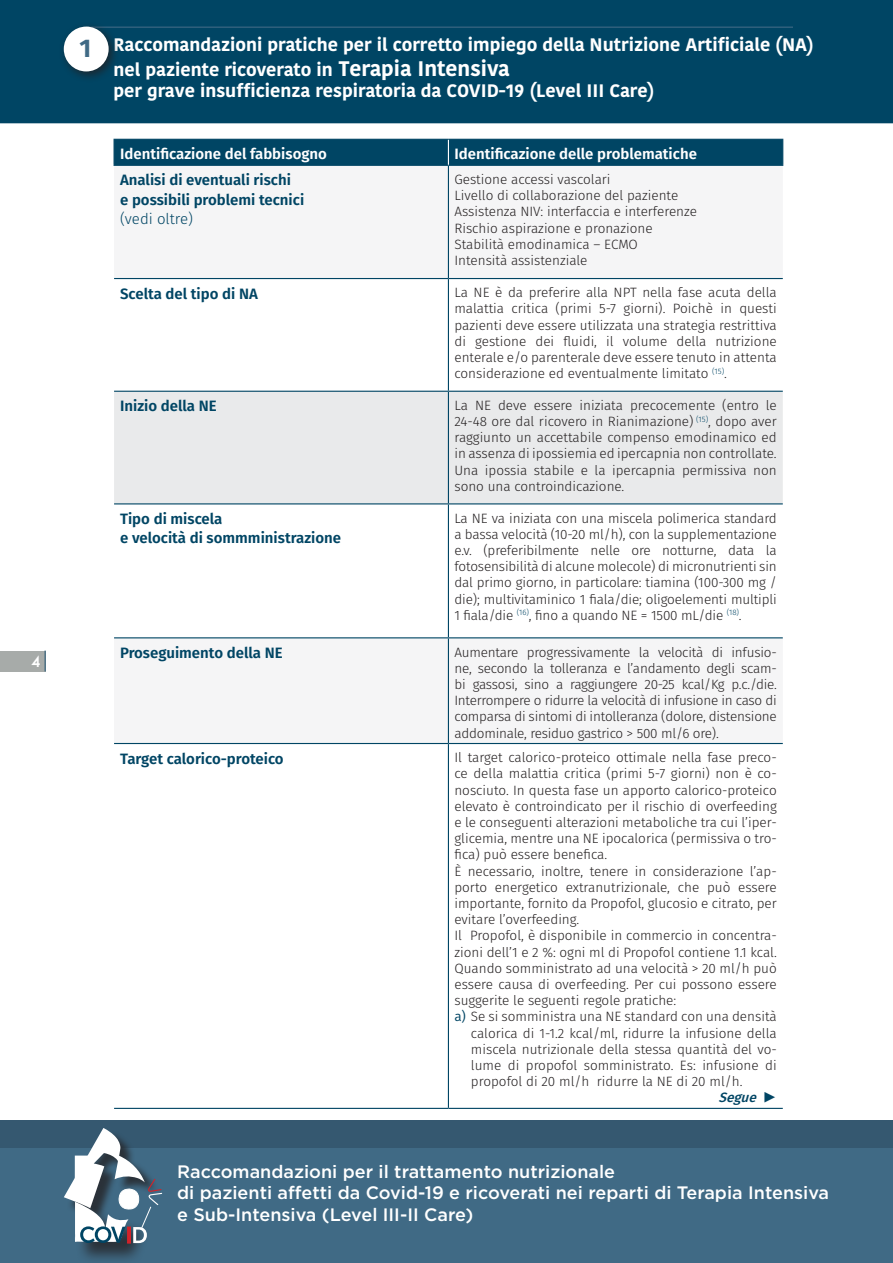
<style>
.page{position:relative;width:893px;height:1263px;background:#fff}
.page>*{position:absolute;margin:0;border:0;box-sizing:border-box;transform-origin:0 0}
.t1{font:700 25.5px "Fira Sans";color:#406a85}
.t2{font:700 18px/25.2px "Kohinoor Devanagari";color:#fff}
.t3{font:500 18px/21.6px "Gotham";color:#fff}
.t4{font:600 15px/19.5px "Fira Sans";color:#004564}
.t5{font:600 15px "Fira Sans";color:#fff}
.t6{font:300 15px "Fira Sans";color:#004564}
.t7{font:15px "ADAM.CGPRO";color:#fff}
.t8{font:300 13.5px/16.2px "Fira Sans";color:#231f20;text-align:justify}
.t9{font:italic 500 13.5px "Fira Sans";color:#004564}
.s1{font-size:21px}
.s2{font-weight:400;color:#004564}
</style>
<div class="page">
<div style="left:0;top:1121px;width:893px;height:142px;background:linear-gradient(to bottom,#395e77,#436f8a)"></div>
<div style="left:0;top:651px;width:45px;height:20px;background:#a7aba9"></div>
<hr style="left:44px;top:651px;width:2px;height:20px;background:#4e7286">
<div style="left:76px;top:1204px;width:74px;height:59px;background:#231f20;opacity:.75"></div>
<svg style="left:64px;top:1128px;width:99px;height:115px"></svg>
<div style="left:0;top:0;width:893px;height:123px;background:#004564"></div>
<svg style="left:114px;top:166px;width:669px;height:577px"></svg>
<div style="left:114px;top:392px;width:669px;height:111px;background:#e9eaeb"></div>
<hr style="left:114px;top:165px;width:334px;height:1px;background:#004564">
<hr style="left:448px;top:165px;width:335px;height:1px;background:#004564">
<hr style="left:448px;top:166px;width:1px;height:112px;background:#004564">
<hr style="left:114px;top:278px;width:334px;height:1px;background:#004564">
<hr style="left:448px;top:278px;width:335px;height:1px;background:#004564">
<hr style="left:448px;top:279px;width:1px;height:112px;background:#004564">
<hr style="left:114px;top:391px;width:334px;height:1px;background:#004564">
<hr style="left:448px;top:391px;width:335px;height:1px;background:#004564">
<hr style="left:448px;top:392px;width:1px;height:111px;background:#004564">
<hr style="left:114px;top:503px;width:334px;height:1px;background:#004564">
<hr style="left:448px;top:503px;width:335px;height:1px;background:#004564">
<hr style="left:448px;top:504px;width:1px;height:133px;background:#004564">
<hr style="left:114px;top:637px;width:334px;height:1px;background:#004564">
<hr style="left:448px;top:637px;width:335px;height:1px;background:#004564">
<hr style="left:448px;top:638px;width:1px;height:105px;background:#004564">
<hr style="left:114px;top:743px;width:334px;height:1px;background:#004564">
<hr style="left:448px;top:743px;width:335px;height:1px;background:#004564">
<hr style="left:448px;top:744px;width:1px;height:364px;background:#004564">
<hr style="left:114px;top:1108px;width:334px;height:1px;background:#004564">
<hr style="left:448px;top:1108px;width:335px;height:1px;background:#004564">
<div style="left:114px;top:139px;width:669px;height:26px;background:#004564"></div>
<hr style="left:86px;top:27px;width:707px;height:1px;background:#406a85">
<div style="left:59px;top:22px;width:61px;height:60px;background:#231f20;opacity:.75"></div>
<div style="left:64px;top:27px;width:45px;height:44px;background:#fff;border-radius:50%"></div>
<p class="t7" style="left:31px;top:652px;width:11px">4</p>
<h1 class="t1" style="left:79px;top:27px;width:13px">1</h1>
<h2 class="t2" style="left:114px;top:31px;width:702px">Raccomandazioni pratiche per il corretto impiego della Nutrizione Artificiale (NA) nel paziente ricoverato in <span class="s1">Terapia Intensiva</span></h2>
<h2 class="t2" style="left:114px;top:78px;width:542px">per grave insufficienza respiratoria da COVID-19 (Level III Care)</h2>
<p class="t5" style="left:120px;top:142px;width:208px">Identificazione del fabbisogno</p>
<p class="t5" style="left:454px;top:142px;width:244px">Identificazione delle problematiche</p>
<p class="t4" style="left:120px;top:169px;width:186px">Analisi di eventuali rischi<br>e possibili problemi tecnici</p>
<p class="t6" style="left:120px;top:208px;width:74px">(vedi oltre)</p>
<p class="t8" style="left:454px;top:171px;width:244px;text-align:left">Gestione accessi vascolari<br>Livello di collaborazione del paziente Assistenza NIV: interfaccia e interferenze Rischio aspirazione e pronazione Stabilità emodinamica – ECMO<br>Intensità assistenziale</p>
<p class="t4" style="left:120px;top:283px;width:139px">Scelta del tipo di NA</p>
<p class="t8" style="left:454px;top:284px;width:324px">La NE è da preferire alla NPT nella fase acuta della malattia critica (primi 5-7 giorni). Poichè in questi pazienti deve essere utilizzata una strategia restrittiva di gestione dei fluidi, il volume della nutrizione enterale e/o parenterale deve essere tenuto in attenta considerazione ed eventualmente limitato <sup>(15)</sup>.</p>
<p class="t4" style="left:120px;top:395px;width:98px">Inizio della NE</p>
<p class="t8" style="left:454px;top:397px;width:324px">La NE deve essere iniziata precocemente (entro le 24-48 ore dal ricovero in Rianimazione) <sup>(15)</sup>, dopo aver raggiunto un accettabile compenso emodinamico ed in assenza di ipossiemia ed ipercapnia non controllate.<br>Una ipossia stabile e la ipercapnia permissiva non sono una controindicazione.</p>
<p class="t4" style="left:120px;top:508px;width:223px">Tipo di miscela<br>e velocità di sommministrazione</p>
<p class="t8" style="left:454px;top:510px;width:324px">La NE va iniziata con una miscela polimerica standard a bassa velocità (10-20 ml/h), con la supplementazione e.v. (preferibilmente nelle ore notturne, data la fotosensibilità di alcune molecole) di micronutrienti sin dal primo giorno, in particolare: tiamina (100-300 mg / die); multivitaminico 1 fiala/die; oligoelementi multipli 1 fiala/die <sup>(16)</sup>, fino a quando NE = 1500 mL/die <sup>(18)</sup>.</p>
<p class="t4" style="left:120px;top:642px;width:164px">Proseguimento della NE</p>
<p class="t8" style="left:454px;top:644px;width:324px">Aumentare progressivamente la velocità di infusio&shy;ne, secondo la tolleranza e l’andamento degli scam&shy;bi gassosi, sino a raggiungere 20-25 kcal/Kg p.c./die.<br>Interrompere o ridurre la velocità di infusione in caso di comparsa di sintomi di intolleranza (dolore, distensione addominale, residuo gastrico &gt; 500 ml/6 ore).</p>
<p class="t4" style="left:120px;top:748px;width:165px">Target calorico-proteico</p>
<p class="t8" style="left:454px;top:749px;width:324px">Il target calorico-proteico ottimale nella fase preco-</p>
<p class="t8" style="left:454px;top:765px;width:324px">ce della malattia critica (primi 5-7 giorni) non è co-</p>
<p class="t8" style="left:454px;top:782px;width:324px">nosciuto. In questa fase un apporto calorico-proteico</p>
<p class="t8" style="left:454px;top:798px;width:324px">elevato è controindicato per il rischio di overfeeding</p>
<p class="t8" style="left:454px;top:814px;width:324px">e le conseguenti alterazioni metaboliche tra cui l’iper-</p>
<p class="t8" style="left:454px;top:830px;width:324px">glicemia, mentre una NE ipocalorica (permissiva o tro-</p>
<p class="t8" style="left:454px;top:846px;width:154px">fica) può essere benefica.</p>
<p class="t8" style="left:454px;top:863px;width:324px">È necessario, inoltre, tenere in considerazione l’ap-</p>
<p class="t8" style="left:454px;top:879px;width:324px">porto energetico extranutrizionale, che può essere</p>
<p class="t8" style="left:454px;top:895px;width:324px">importante, fornito da Propofol, glucosio e citrato, per</p>
<p class="t8" style="left:454px;top:911px;width:126px">evitare l’overfeeding.</p>
<p class="t8" style="left:454px;top:927px;width:324px">Il Propofol, è disponibile in commercio in concentra-</p>
<p class="t8" style="left:454px;top:944px;width:324px">zioni dell’1 e 2 %: ogni ml di Propofol contiene 1.1 kcal.</p>
<p class="t8" style="left:454px;top:960px;width:324px">Quando somministrato ad una velocità &gt; 20 ml/h può</p>
<p class="t8" style="left:454px;top:976px;width:324px">essere causa di overfeeding. Per cui possono essere</p>
<p class="t8" style="left:454px;top:992px;width:223px">suggerite le seguenti regole pratiche:</p>
<p class="t8" style="left:454px;top:1008px;width:324px"><span class="s2">a)</span> Se si somministra una NE standard con una densità</p>
<p class="t8" style="left:471px;top:1025px;width:307px">calorica di 1-1.2 kcal/ml, ridurre la infusione della</p>
<p class="t8" style="left:471px;top:1041px;width:307px">miscela nutrizionale della stessa quantità del vo-</p>
<p class="t8" style="left:471px;top:1057px;width:307px">lume di propofol somministrato. Es: infusione di</p>
<p class="t8" style="left:471px;top:1073px;width:273px">propofol di 20 ml/h ridurre la NE di 20 ml/h.</p>
<p class="t9" style="left:718px;top:1087px;width:60px">Segue ▶</p>
<h2 class="t3" style="left:177px;top:1160px;width:653px">Raccomandazioni per il trattamento nutrizionale<br>di pazienti affetti da Covid-19 e ricoverati nei reparti di Terapia Intensiva e Sub-Intensiva (Level III-II Care)</h2>
</div>
